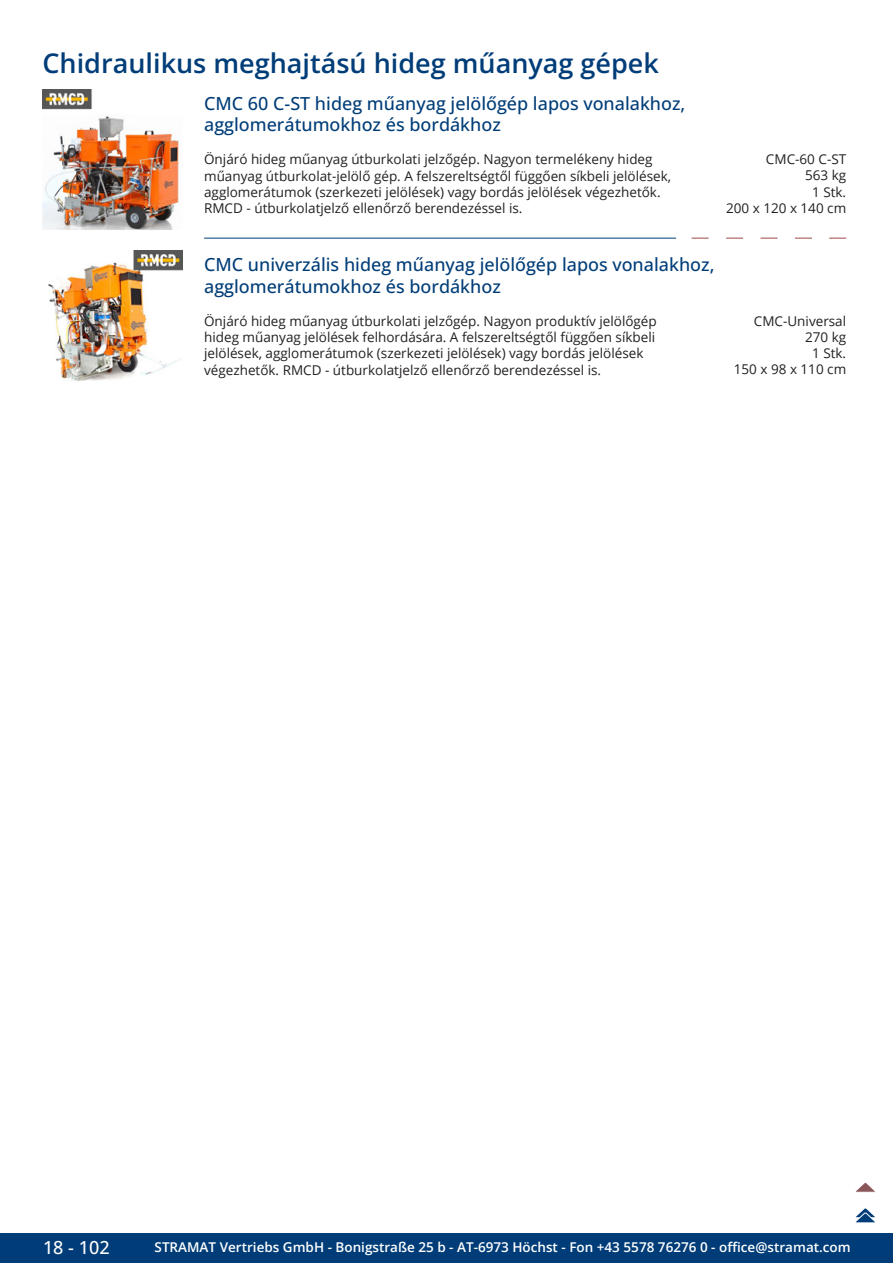
<style>
.page{position:relative;width:893px;height:1263px;background:#fff}
.page>*{position:absolute;margin:0;border:0;box-sizing:border-box;transform-origin:0 0}
.GruppeName{font:600 27px "Open Sans";color:#003d78}
.ArtikelName{font:500 18px/21.6px "Open Sans";color:#003d78}
.t1{font:500 18px "Open Sans";color:#fff}
.Beschreibung{font:13.5px/16.2px "Open Sans";color:#231f20}
.t2{font:600 13.5px "Open Sans";color:#fff}
.ArtikelNummer{font:13.5px "Open Sans";color:#231f20}
</style>
<div class="page">
<div style="left:0;top:1233px;width:893px;height:30px;background:#003d78"></div>
<img style="left:43px;top:89px;width:136px;height:141px">
<img style="left:48px;top:251px;width:135px;height:130px">
<svg style="left:692px;top:238px;width:17px;height:1px"></svg>
<svg style="left:726px;top:238px;width:17px;height:1px"></svg>
<svg style="left:760px;top:238px;width:17px;height:1px"></svg>
<svg style="left:795px;top:238px;width:17px;height:1px"></svg>
<svg style="left:829px;top:238px;width:17px;height:1px"></svg>
<hr style="left:204px;top:238px;width:472px;height:1px;background:#003d78">
<svg style="left:856px;top:1183px;width:19px;height:9px"></svg>
<svg style="left:855px;top:1208px;width:21px;height:15px"></svg>
<p class="GruppeName" style="left:43px;top:44px;width:618px">Chidraulikus meghajtású hideg műanyag gépek</p>
<p class="ArtikelName" style="left:204px;top:92px;width:483px">CMC 60 C-ST hideg műanyag jelölőgép lapos vonalakhoz, agglomerátumokhoz és bordákhoz</p>
<p class="Beschreibung" style="left:204px;top:151px;width:468px">Önjáró hideg műanyag útburkolati jelzőgép. Nagyon termelékeny hideg műanyag útburkolat-jelölő gép. A felszereltségtől függően síkbeli jelölések, agglomerátumok (szerkezeti jelölések) vagy bordás jelölések végezhetők.<br>RMCD - útburkolatjelző ellenőrző berendezéssel is.</p>
<p class="ArtikelNummer" style="left:766px;top:150px;width:82px">CMC-60 C-ST</p>
<p class="ArtikelNummer" style="left:805px;top:166px;width:43px">563 kg</p>
<p class="ArtikelNummer" style="left:812px;top:182px;width:36px">1 Stk.</p>
<p class="ArtikelNummer" style="left:726px;top:199px;width:122px">200 x 120 x 140 cm</p>
<p class="ArtikelName" style="left:204px;top:253px;width:512px">CMC univerzális hideg műanyag jelölőgép lapos vonalakhoz, agglomerátumokhoz és bordákhoz</p>
<p class="Beschreibung" style="left:204px;top:313px;width:454px">Önjáró hideg műanyag útburkolati jelzőgép. Nagyon produktív jelölőgép hideg műanyag jelölések felhordására. A felszereltségtől függően síkbeli jelölések, agglomerátumok (szerkezeti jelölések) vagy bordás jelölések végezhetők. RMCD - útburkolatjelző ellenőrző berendezéssel is.</p>
<p class="ArtikelNummer" style="left:754px;top:312px;width:94px">CMC-Universal</p>
<p class="ArtikelNummer" style="left:805px;top:328px;width:43px">270 kg</p>
<p class="ArtikelNummer" style="left:812px;top:344px;width:36px">1 Stk.</p>
<p class="ArtikelNummer" style="left:734px;top:360px;width:114px">150 x 98 x 110 cm</p>
<h2 class="t1" style="left:43px;top:1234px;width:68px">18 - 102</h2>
<p class="t2" style="left:155px;top:1238px;width:698px">STRAMAT Vertriebs GmbH - Bonigstraße 25 b - AT-6973 Höchst - Fon +43 5578 76276 0 - office@stramat.com</p>
</div>
